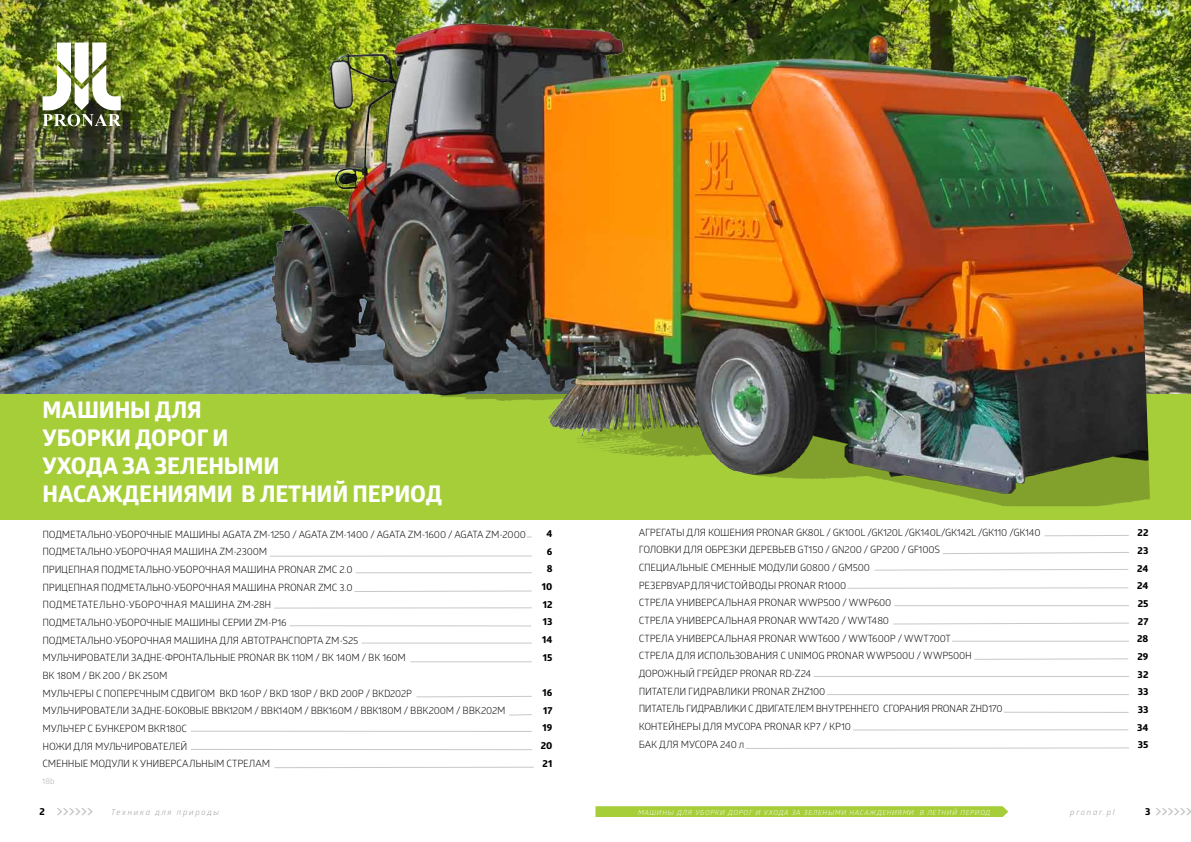
<style>
.page{position:relative;width:1191px;height:842px;background:#fff}
.page>*{position:absolute;margin:0;border:0;box-sizing:border-box;transform-origin:0 0}
.t1{font:700 23px/28px "Globerx";letter-spacing:-.005em;color:#fff}
.t2{font:10px/17.7px "Glober";letter-spacing:-.02em;color:#000}
.t3{font:700 10px/17.7px "Globerx";color:#000;text-align:justify}
.t4{font:italic 8px "Glober";letter-spacing:.205em;color:#939598}
.t5{font:8px "Glober";color:#a7a9ac}
.t6{font:italic 7px "Glober";letter-spacing:.095em;color:#fff}
</style>
<div class="page">
<svg style="left:57px;top:808px;width:36px;height:7px"></svg>
<svg style="left:595px;top:806px;width:413px;height:11px;background:#a8cf3e"></svg>
<svg style="left:1156px;top:808px;width:35px;height:7px"></svg>
<div style="left:0;top:388px;width:1191px;height:131px;background:#a6ce39"></div>
<img style="left:0;top:0;width:1191px;height:393px">
<img style="left:263px;top:0;width:887px;height:506px">
<hr style="left:270px;top:555px;width:262px;height:2px;background:#c7c8ca">
<hr style="left:356px;top:572px;width:176px;height:1px;background:#c7c8ca">
<svg style="left:354px;top:590px;width:178px;height:2px"></svg>
<hr style="left:274px;top:607px;width:258px;height:2px;background:#c7c8ca">
<hr style="left:411px;top:661px;width:121px;height:1px;background:#c7c8ca">
<svg style="left:416px;top:696px;width:116px;height:2px"></svg>
<svg style="left:509px;top:714px;width:23px;height:2px"></svg>
<hr style="left:191px;top:731px;width:341px;height:1px;background:#c7c8ca">
<svg style="left:875px;top:569px;width:254px;height:2px"></svg>
<hr style="left:894px;top:605px;width:235px;height:1px;background:#c7c8ca">
<svg style="left:893px;top:622px;width:236px;height:3px"></svg>
<hr style="left:952px;top:641px;width:177px;height:1px;background:#c7c8ca">
<svg style="left:974px;top:658px;width:155px;height:2px"></svg>
<hr style="left:813px;top:676px;width:316px;height:1px;background:#c7c8ca">
<hr style="left:827px;top:694px;width:302px;height:1px;background:#c7c8ca">
<hr style="left:1004px;top:712px;width:124px;height:1px;background:#c7c8ca">
<div style="left:44px;top:44px;width:89px;height:94px;background:#000;opacity:.28"></div>
<img style="left:43px;top:43px;width:78px;height:83px">
<hr style="left:361px;top:643px;width:171px;height:1px;background:#c7c8ca">
<svg style="left:943px;top:552px;width:186px;height:2px"></svg>
<svg style="left:847px;top:587px;width:282px;height:2px"></svg>
<svg style="left:1044px;top:535px;width:85px;height:2px"></svg>
<hr style="left:853px;top:729px;width:275px;height:1px;background:#c7c8ca">
<svg style="left:745px;top:747px;width:384px;height:2px"></svg>
<hr style="left:289px;top:625px;width:242px;height:1px;background:#c7c8ca">
<hr style="left:191px;top:749px;width:341px;height:1px;background:#c7c8ca">
<svg style="left:274px;top:766px;width:260px;height:2px"></svg>
<h1 class="t1" style="left:43px;top:395px;width:401px">МАШИНЫ ДЛЯ<br>УБОРКИ ДОРОГ И<br>УХОДА ЗА ЗЕЛЕНЫМИ<br>НАСАЖДЕНИЯМИ В ЛЕТНИЙ ПЕРИОД</h1>
<p class="t2" style="left:43px;top:525px;width:485px">ПОДМЕТАЛЬНО-УБОРОЧНЫЕ МАШИНЫ AGATA ZM-1250 / AGATA ZM-1400 / AGATA ZM-1600 / AGATA ZM-2000<br>ПОДМЕТАЛЬНО-УБОРОЧНАЯ МАШИНА ZM-2300M<br>ПРИЦЕПНАЯ ПОДМЕТАЛЬНО-УБОРОЧНАЯ МАШИНА PRONAR ZMC 2.0<br>ПРИЦЕПНАЯ ПОДМЕТАЛЬНО-УБОРОЧНАЯ МАШИНА PRONAR ZMC 3.0<br>Подметательно</p>
<p class="t2" style="left:126px;top:595px;width:11px">-уборочная</p>
<p class="t2" style="left:190px;top:595px;width:9px">машина</p>
<p class="t2" style="left:43px;top:595px;width:464px;text-indent:194px">ZM-28H<br>ПОДМЕТАЛЬНО-УБОРОЧНЫЕ МАШИНЫ СЕРИИ ZM-P16<br>ПОДМЕТАЛЬНО-УБОРОЧНАЯ МАШИНА ДЛЯ АВТОТРАНСПОРТА ZM-S25<br>МУЛЬЧИРОВАТЕЛИ ЗАДНЕ-ФРОНТАЛЬНЫЕ PRONAR BK 110M / BK 140M / BK 160M<br>BK 180M / BK 200 / BK 250M<br>МУЛЬЧЕРЫ С ПОПЕРЕЧНЫМ СДВИГОМ BKD 160P / BKD 180P / BKD 200P / BKD202P<br>МУЛЬЧИРОВАТЕЛИ ЗАДНЕ-БОКОВЫЕ BBK120M / BBK140M / BBK160M / BBK180M / BBK200M / BBK202M МУЛЬЧЕР С БУНКЕРОМ BKR180C<br>НОЖИ ДЛЯ МУЛЬЧИРОВАТЕЛЕЙ<br>СМЕННЫЕ МОДУЛИ К УНИВЕРСАЛЬНЫМ СТРЕЛАМ</p>
<p class="t5" style="left:42px;top:775px;width:14px">18b</p>
<p class="t3" style="left:542px;top:524px;width:12px;text-align:center">4<br>6<br>8<br>10<br>12<br>13<br>14<br>15</p>
<p class="t3" style="left:541px;top:683px;width:13px">16<br>17<br>19<br>20<br>21</p>
<p class="t2" style="left:639px;top:523px;width:403px">АГРЕГАТЫ ДЛЯ КОШЕНИЯ PRONAR GK80L / GK100L /GK120L /GK140L/GK142L /GK110 /GK140<br>ГОЛОВКИ ДЛЯ ОБРЕЗКИ ДЕРЕВЬЕВ GT150 / GN200 / GP200 / GF100S<br>СПЕЦИАЛЬНЫЕ СМЕННЫЕ МОДУЛИ G0800 / GM500<br>РЕЗЕРВУАРДЛЯЧИСТОЙВОДЫ PRONAR R1000<br>СТРЕЛА УНИВЕРСАЛЬНАЯ PRONAR WWP500 / WWP600<br>СТРЕЛА УНИВЕРСАЛЬНАЯ PRONAR WWT420 / WWT480<br>СТРЕЛА УНИВЕРСАЛЬНАЯ PRONAR WWT600 / WWT600P / WWT700T<br>СТРЕЛА ДЛЯ ИСПОЛЬЗОВАНИЯ С UNIMOG PRONAR WWP500U / WWP500H<br>ДОРОЖНЫЙ ГРЕЙДЕР PRONAR RD-Z24<br>ПИТАТЕЛИ ГИДРАВЛИКИ PRONAR ZHZ100<br>ПИТАТЕЛЬ ГИДРАВЛИКИ С ДВИГАТЕЛЕМ ВНУТРЕННЕГО СГОРАНИЯ PRONAR ZHD170<br>КОНТЕЙНЕРЫ ДЛЯ МУСОРА PRONAR KP7 / KP10<br>БАК ДЛЯ МУСОРА 240 л</p>
<p class="t3" style="left:1137px;top:524px;width:13px">22<br>23<br>24<br>24<br>25<br>27<br>28<br>29<br>32<br>33<br>33<br>34<br>35</p>
<p class="t3" style="left:39px;top:803px;width:7px">2</p>
<p class="t4" style="left:111px;top:807px;width:109px">Техника для природы</p>
<p class="t6" style="left:638px;top:808px;width:354px">МАШИНЫ ДЛЯ УБОРКИ ДОРОГ И УХОДА ЗА ЗЕЛЕНЫМИ НАСАЖДЕНИЯМИ В ЛЕТНИЙ ПЕРИОД</p>
<p class="t4" style="left:1070px;top:807px;width:46px">pronar.pl</p>
<p class="t3" style="left:1145px;top:803px;width:7px">3</p>
</div>
